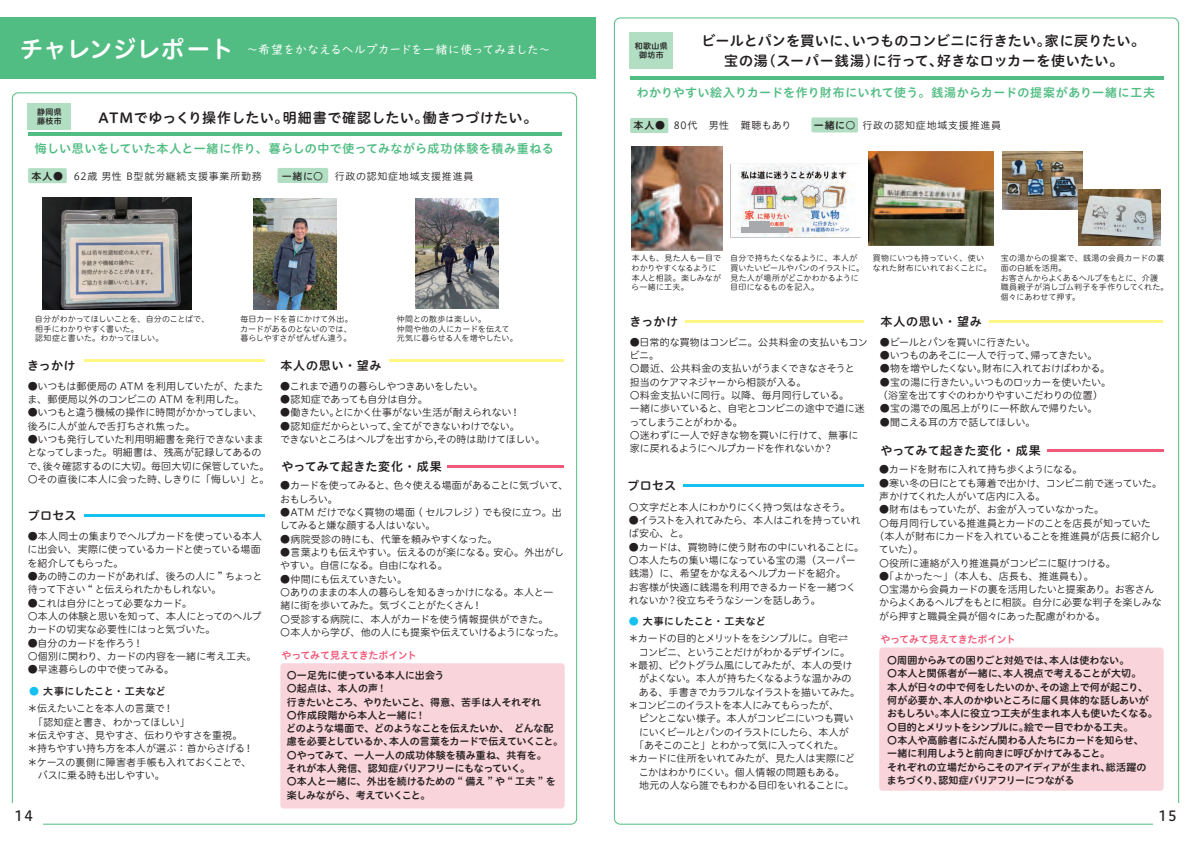
<style>
.page{position:relative;width:1191px;height:842px;background:#fff}
.page>*{position:absolute;margin:0;border:0;box-sizing:border-box;transform-origin:0 0}
.t1{font:24px "Hiragino UD Sans R Std W6";letter-spacing:-.005em;color:#fff}
.t2{font:14px/19.8px "Hiragino UD Sans R Std W6";letter-spacing:.025em;color:#231f20;text-align:center}
.t3{font:14px "Hiragino UD Sans R Std W5";color:#231f20}
.t4{font:12px "Hiragino UD Sans R Std W6";letter-spacing:.03em;color:#51bd83}
.t5{font:12px "Hiragino UD Sans R Std W6";letter-spacing:.025em;color:#231f20}
.t6{font:12px "UD Digi Kyokasho Pro N";letter-spacing:-.025em;color:#fff}
.t7{font:10px/13.3px "Hiragino UD Sans R Std W3";letter-spacing:-.02em;color:#231f20}
.t8{font:10px/13.3px "Hiragino UD Sans R Std W6";letter-spacing:-.01em;color:#231f20}
.t9{font:10px "Hiragino UD Sans R Std W3";letter-spacing:.075em;color:#231f20}
.t10{font:10px/13.3px "Hiragino UD Sans R Std W3";letter-spacing:-.04em;color:#231f20}
.t11{font:10px "Hiragino UD Sans R Std W6";letter-spacing:-.025em;color:#f05978}
.t12{font:10px "Hiragino UD Sans R Std W3";letter-spacing:-.045em;color:#231f20}
.t13{font:10px "Hiragino UD Sans R Std W3";letter-spacing:.055em;color:#231f20}
.t14{font:8px/9.6px "Hiragino UD Sans R Std W3";color:#231f20}
.t15{font:8px/9.6px "Hiragino UD Sans R Std W6";letter-spacing:.05em;color:#231f20}
.s1{font-family:"Hiragino UD Sans R Std W6"}
.s2{font-family:"Hiragino UD Sans R Std W5"}
.s3{color:#15c0f2}
</style>
<div class="page">
<div style="left:0;top:17px;width:595px;height:62px;background:#51bd83"></div>
<hr style="left:28px;top:132px;width:533px;height:4px;background:#51bd83">
<div style="left:28px;top:168px;width:39px;height:15px;background:#b2dfc3"></div>
<div style="left:277px;top:168px;width:51px;height:15px;background:#b2dfc3;border-radius:2px"></div>
<div style="left:28px;top:103px;width:43px;height:26px;background:#b2dfc3"></div>
<hr style="left:84px;top:359px;width:181px;height:3px;background:#fff683">
<hr style="left:84px;top:514px;width:181px;height:3px;background:#15c0f2">
<hr style="left:447px;top:465px;width:116px;height:3px;background:#f05978">
<hr style="left:389px;top:359px;width:175px;height:3px;background:#fff683">
<div style="left:280px;top:663px;width:284px;height:145px;background:#fad4db;border-radius:3px"></div>
<hr style="left:630px;top:77px;width:533px;height:3px;background:#51bd83">
<div style="left:630px;top:118px;width:38px;height:15px;background:#b2dfc3"></div>
<div style="left:811px;top:117px;width:47px;height:15px;background:#b2dfc3;border-radius:2px"></div>
<div style="left:630px;top:32px;width:43px;height:36px;background:#b2dfc3"></div>
<hr style="left:685px;top:320px;width:179px;height:3px;background:#fff683">
<hr style="left:1047px;top:449px;width:116px;height:3px;background:#f05978">
<hr style="left:989px;top:320px;width:174px;height:3px;background:#fff683">
<div style="left:879px;top:647px;width:284px;height:144px;background:#fad4db;border-radius:3px"></div>
<hr style="left:683px;top:484px;width:181px;height:2px;background:#15c0f2">
<img style="left:42px;top:198px;width:150px;height:111px">
<img style="left:253px;top:198px;width:83px;height:111px">
<img style="left:415px;top:198px;width:83px;height:111px">
<img style="left:631px;top:146px;width:91px;height:104px">
<svg style="left:730px;top:164px;width:130px;height:74px"></svg>
<img style="left:731px;top:165px;width:129px;height:72px">
<div style="left:750px;top:221px;width:20px;height:5px;background:#a8a9ad"></div>
<div style="left:741px;top:227px;width:47px;height:5px;background:#a8a9ad"></div>
<img style="left:869px;top:151px;width:124px;height:94px">
<img style="left:1002px;top:151px;width:80px;height:59px">
<img style="left:1078px;top:190px;width:83px;height:55px">
<h1 class="t1" style="left:19px;top:31px;width:216px">チャレンジレポート</h1>
<p class="t6" style="left:246px;top:39px;width:306px">～希望をかなえるヘルプカードを一緒に使ってみました～</p>
<p class="t15" style="left:37px;top:106px;width:26px">静岡県藤枝市</p>
<h2 class="t2" style="left:98px;top:107px;width:440px">ATMでゆっくり操作したい。明細書で確認したい。働きつづけたい。</h2>
<p class="t4" style="left:35px;top:140px;width:520px">悔しい思いをしていた本人と一緒に作り、暮らしの中で使ってみながら成功体験を積み重ねる</p>
<p class="t9" style="left:32px;top:169px;width:232px"><span class="s1">本人●</span> 62歳 男性 B型就労継続支援事業所勤務</p>
<p class="t9" style="left:282px;top:169px;width:193px"><span class="s2">一緒に</span>〇 行政の認知症地域支援推進員</p>
<p class="t14" style="left:35px;top:314px;width:176px">自分がわかってほしいことを、自分のことばで、相手にわかりやすく書いた。<br>認知症と書いた。わかってほしい。</p>
<p class="t14" style="left:240px;top:314px;width:114px;text-align:justify">毎日カードを首にかけて外出。カードがあるのとないのでは、暮らしやすさがぜんぜん違う。</p>
<p class="t14" style="left:397px;top:314px;width:122px">仲間との散歩は楽しい。<br>仲間や他の人にカードを伝えて元気に暮らせる人を増やしたい。</p>
<p class="t7" style="left:27px;top:379px;width:237px">●いつもは郵便局の ATM を利用していたが、たまたま、郵便局以外のコンビニの ATM を利用した。</p>
<p class="t7" style="left:28px;top:405px;width:236px">●いつもと違う機械の操作に時間がかかってしまい、後ろに人が並んで舌打ちされ焦った。</p>
<p class="t7" style="left:27px;top:432px;width:244px">●いつも発行していた利用明細書を発行できないままとなってしまった。明細書は、残高が記録してあるので、後々確認するのに大切。毎回大切に保管していた。〇その直後に本人に会った時、しきりに「悔しい」と。</p>
<p class="t5" style="left:280px;top:356px;width:103px">本人の思い・望み</p>
<p class="t5" style="left:27px;top:356px;width:50px">きっかけ</p>
<p class="t12" style="left:280px;top:378px;width:204px">●これまで通りの暮らしやつきあいをしたい。</p>
<p class="t7" style="left:280px;top:392px;width:149px">●認知症であっても自分は自分。</p>
<p class="t7" style="left:280px;top:405px;width:241px">●働きたい。とにかく仕事がない生活が耐えられない！</p>
<p class="t7" style="left:280px;top:419px;width:266px">●認知症だからといって、全てができないわけでない。<br>できないところはヘルプを出すから,その時は助けてほしい。</p>
<p class="t5" style="left:282px;top:457px;width:162px">やってみて起きた変化・成果</p>
<p class="t10" style="left:280px;top:478px;width:290px">●カードを使ってみると、色々使える場面があることに気づいて、おもしろい。</p>
<p class="t7" style="left:280px;top:505px;width:284px">●ATM だけでなく買物の場面 ( セルフレジ ) でも役に立つ。出してみると嫌な顔する人はいない。</p>
<p class="t7" style="left:280px;top:532px;width:219px">●病院受診の時にも、代筆を頼みやすくなった。</p>
<p class="t7" style="left:280px;top:545px;width:285px">●言葉よりも伝えやすい。伝えるのが楽になる。安心。外出がしやすい。自信になる。自由になれる。</p>
<p class="t7" style="left:280px;top:572px;width:285px">●仲間にも伝えていきたい。<br>〇ありのままの本人の暮らしを知るきっかけになる。本人と一緒に街を歩いてみた。気づくことがたくさん！<br>〇受診する病院に、本人がカードを使う情報提供ができた。<br>〇本人から学び、他の人にも提案や伝えていけるようになった。</p>
<p class="t5" style="left:28px;top:506px;width:50px">プロセス</p>
<p class="t7" style="left:28px;top:529px;width:236px">●本人同士の集まりでヘルプカードを使っている本人に出会い、実際に使っているカードと使っている場面を紹介してもらった。</p>
<p class="t7" style="left:28px;top:569px;width:236px">●あの時このカードがあれば、後ろの人に ” ちょっと待って下さい “ と伝えられたかもしれない。</p>
<p class="t7" style="left:27px;top:596px;width:236px">●これは自分にとって必要なカード。<br>〇本人の体験と思いを知って、本人にとってのヘルプカードの切実な必要性にはっと気づいた。</p>
<p class="t7" style="left:28px;top:636px;width:230px">●自分のカードを作ろう！<br>〇個別に関わり、カードの内容を一緒に考え工夫。</p>
<p class="t7" style="left:28px;top:662px;width:148px">●早速暮らしの中で使ってみる。</p>
<p class="t11" style="left:282px;top:647px;width:137px">やってみて見えてきたポイント</p>
<p class="t8" style="left:286px;top:668px;width:278px">〇一足先に使っている本人に出会う<br>〇起点は、本人の声！<br>行きたいところ、やりたいこと、得意、苦手は人それぞれ<br>〇作成段階から本人と一緒に！<br>どのような場面で、どのようなことを伝えたいか、　どんな配慮を必要としているか、本人の言葉をカードで伝えていくこと。〇やってみて、一人一人の成功体験を積み重ね、共有を。<br>それが本人発信、認知症バリアフリーにもなっていく。<br>〇本人と一緒に、外出を続けるための “ 備え ” や “ 工夫 ” を楽しみながら、考えていくこと。</p>
<p class="t8" style="left:29px;top:684px;width:138px"><span class="s3">●</span> 大事にしたこと・工夫など</p>
<p class="t7" style="left:27px;top:701px;width:231px">＊伝えたいことを本人の言葉で！<br>　「認知症と書き、わかってほしい」<br>＊伝えやすさ、見やすさ、伝わりやすさを重視。<br>＊持ちやすい持ち方を本人が選ぶ：首からさげる！＊ケースの裏側に障害者手帳も入れておくことで、　　バスに乗る時も出しやすい。</p>
<h2 class="t2" style="left:701px;top:30px;width:445px">ビールとパンを買いに、いつものコンビニに行きたい。家に戻りたい。宝の湯（スーパー銭湯）に行って、好きなロッカーを使いたい。</h2>
<p class="t4" style="left:636px;top:83px;width:520px">わかりやすい絵入りカードを作り財布にいれて使う。銭湯からカードの提案があり一緒に工夫</p>
<p class="t15" style="left:635px;top:40px;width:35px;text-align:center">和歌山県御坊市</p>
<p class="t13" style="left:633px;top:118px;width:159px"><span class="s1">本人●</span> 80代　男性　難聴もあり</p>
<p class="t9" style="left:814px;top:118px;width:189px"><span class="s1">一緒に</span>〇 行政の認知症地域支援推進員</p>
<p class="t14" style="left:631px;top:253px;width:91px">本人も、見た人も一目でわかりやすくなるように本人と相談。楽しみながら一緒に工夫。</p>
<p class="t14" style="left:730px;top:253px;width:135px">自分で持ちたくなるように、本人が買いたいビールやパンのイラストに。見た人が場所がどこかわかるように目印になるものを記入。</p>
<p class="t14" style="left:873px;top:253px;width:120px">買物にいつも持っていく、使いなれた財布にいれておくことに。</p>
<p class="t14" style="left:1000px;top:253px;width:169px">宝の湯からの提案で、銭湯の会員カードの裏面の白紙を活用。<br>お客さんからよくあるヘルプをもとに、介護<br>職員親子が消しゴム判子を手作りしてくれた。個々にあわせて押す。</p>
<p class="t7" style="left:629px;top:335px;width:240px">●日常的な買物はコンビニ。公共料金の支払いもコンビニ。<br>〇最近、公共料金の支払いがうまくできなさそうと<br>担当のケアマネジャーから相談が入る。<br>〇料金支払いに同行。以降、毎月同行している。<br>一緒に歩いていると、自宅とコンビニの途中で道に迷ってしまうことがわかる。<br>〇迷わずに一人で好きな物を買いに行けて、無事に家に戻れるようにヘルプカードを作れないか？</p>
<p class="t5" style="left:880px;top:312px;width:103px">本人の思い・望み</p>
<p class="t7" style="left:880px;top:335px;width:157px">●ビールとパンを買いに行きたい。</p>
<p class="t7" style="left:880px;top:348px;width:219px">●いつものあそこに一人で行って、帰ってきたい。</p>
<p class="t7" style="left:880px;top:361px;width:232px">●物を増やしたくない。財布に入れておけばわかる。</p>
<p class="t7" style="left:878px;top:375px;width:235px">●宝の湯に行きたい。いつものロッカーを使いたい。（浴室を出てすぐのわかりやすいこだわりの位置）</p>
<p class="t7" style="left:880px;top:401px;width:219px">●宝の湯での風呂上がりに一杯飲んで帰りたい。</p>
<p class="t7" style="left:880px;top:415px;width:157px">●聞こえる耳の方で話してほしい。</p>
<p class="t5" style="left:629px;top:312px;width:50px">きっかけ</p>
<p class="t5" style="left:880px;top:441px;width:162px">やってみて起きた変化・成果</p>
<p class="t5" style="left:627px;top:476px;width:50px">プロセス</p>
<p class="t7" style="left:629px;top:500px;width:223px">〇文字だと本人にわかりにくく持つ気はなさそう。</p>
<p class="t7" style="left:629px;top:513px;width:233px">●イラストを入れてみたら、本人はこれを持っていれば安心、と。</p>
<p class="t7" style="left:628px;top:540px;width:237px">●カードは、買物時に使う財布の中にいれることに。〇本人たちの集い場になっている宝の湯（スーパー銭湯）に、希望をかなえるヘルプカードを紹介。　お客様が快適に銭湯を利用できるカードを一緒つくれないか？役立ちそうなシーンを話しあう。</p>
<p class="t8" style="left:629px;top:614px;width:138px"><span class="s3">●</span> 大事にしたこと・工夫など</p>
<p class="t7" style="left:628px;top:631px;width:233px">＊カードの目的とメリットををシンプルに。自宅⇄　コンビニ、ということだけがわかるデザインに。＊最初、ピクトグラム風にしてみたが、本人の受け　がよくない。本人が持ちたくなるような温かみの　ある、手書きでカラフルなイラストを描いてみた。＊コンビニのイラストを本人にみてもらったが、<br>　ピンとこない様子。本人がコンビニにいつも買い　にいくビールとパンのイラストにしたら、本人が　「あそこのこと」とわかって気に入ってくれた。<br>＊カードに住所をいれてみたが、見た人は実際にど　こかはわかりにくい。個人情報の問題もある。<br>　地元の人なら誰でもわかる目印をいれることに。</p>
<p class="t7" style="left:879px;top:462px;width:205px">●カードを財布に入れて持ち歩くようになる。</p>
<p class="t7" style="left:879px;top:476px;width:284px">●寒い冬の日にとても薄着で出かけ、コンビニ前で迷っていた。声かけてくれた人がいて店内に入る。　</p>
<p class="t7" style="left:879px;top:502px;width:226px">●財布はもっていたが、お金が入っていなかった。</p>
<p class="t7" style="left:879px;top:516px;width:273px">〇毎月同行している推進員とカードのことを店長が知っていた</p>
<p class="t7" style="left:874px;top:529px;width:288px">（本人が財布にカードを入れていることを推進員が店長に紹介し</p>
<p class="t7" style="left:879px;top:542px;width:46px">ていた）。</p>
<p class="t7" style="left:879px;top:555px;width:238px">〇役所に連絡が入り推進員がコンビニに駆けつける。</p>
<p class="t7" style="left:879px;top:569px;width:284px">●「よかった～」（本人も、店長も、推進員も）。<br>〇宝湯から会員カードの裏を活用したいと提案あり。お客さんからよくあるヘルプをもとに相談。自分に必要な判子を楽しみながら押すと職員全員が個々にあった配慮がわかる。</p>
<p class="t11" style="left:880px;top:631px;width:137px">やってみて見えてきたポイント</p>
<p class="t8" style="left:887px;top:653px;width:272px">〇周囲からみての困りごと対処では、本人は使わない。<br>〇本人と関係者が一緒に、本人視点で考えることが大切。<br>本人が日々の中で何をしたいのか、その途上で何が起こり、何が必要か、本人のかゆいところに届く具体的な話しあいがおもしろい。本人に役立つ工夫が生まれ本人も使いたくなる。〇目的とメリットをシンプルに。絵で一目でわかる工夫。<br>〇本人や高齢者にふだん関わる人たちにカードを知らせ、<br>一緒に利用しようと前向きに呼びかけてみること。<br>それぞれの立場だからこそのアイディアが生まれ、総活躍のまちづくり、認知症バリアフリーにつながる</p>
<h2 class="t3" style="left:15px;top:805px;width:20px">14</h2>
<h2 class="t3" style="left:1158px;top:805px;width:20px">15</h2>
</div>
